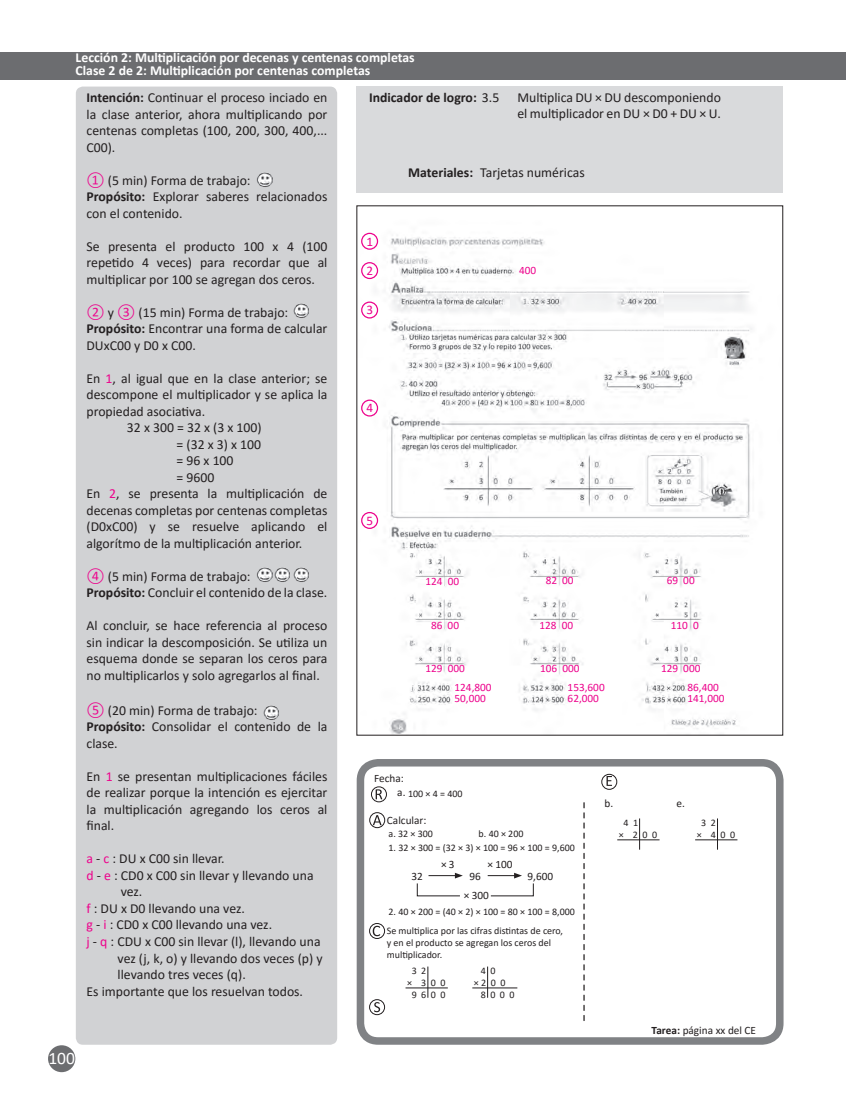
<style>
.page{position:relative;width:846px;height:1116px;background:#fff}
.page>*{position:absolute;margin:0;border:0;box-sizing:border-box;transform-origin:0 0}
.t1{font:17.5px "Calibri";color:#fff}
.t2{font:13.75px/16.5px "Calibri";color:#231f20}
.t3{font:700 13.75px/12.4px "Calibri";color:#fff}
.t4{font:700 13.75px "Calibri";color:#231f20}
.t5{font:13.12px "Calibri";color:#ed028c}
.t6{font:11.25px/19.1px "Calibri";color:#ed028c}
.t7{font:11.25px "Calibri";color:#231f20}
.t8{font:10px/12px "Calibri";color:#231f20}
.s1{font-weight:700}
.s2{color:#ed028c}
.s3{font-weight:400}
.s4{font-size:11.25px}
</style>
<div class="page">
<div style="left:48px;top:1045px;width:27px;height:27px;background:#6c6d70;border-radius:50%"></div>
<div style="left:356px;top:87px;width:426px;height:106px;background:#d9dadc"></div>
<div style="left:76px;top:87px;width:261px;height:957px;background:#d1d2d4;border-radius:7px"></div>
<div style="left:0;top:52px;width:828px;height:28px;background:#6c6d70"></div>
<div style="left:828px;top:52px;width:17px;height:28px;background:#6c6d70"></div>
<div style="left:356px;top:759px;width:427px;height:285px;border:8px solid #808285;border-radius:18px"></div>
<svg style="left:583px;top:802px;width:1px;height:218px"></svg>
<img style="left:361px;top:232px;width:391px;height:501px">
<div style="left:361px;top:512px;width:17px;height:17px;border:1px solid #ed028c;border-radius:50%"></div>
<div style="left:361px;top:399px;width:17px;height:17px;border:1px solid #ed028c;border-radius:50%"></div>
<div style="left:361px;top:301px;width:17px;height:17px;border:1px solid #ed028c;border-radius:50%"></div>
<div style="left:361px;top:262px;width:17px;height:17px;border:1px solid #ed028c;border-radius:50%"></div>
<div style="left:361px;top:233px;width:17px;height:17px;border:1px solid #ed028c;border-radius:50%"></div>
<img style="left:256px;top:172px;width:17px;height:15px">
<img style="left:293px;top:303px;width:16px;height:15px">
<img style="left:256px;top:567px;width:15px;height:15px">
<img style="left:271px;top:567px;width:19px;height:15px">
<img style="left:293px;top:567px;width:16px;height:15px">
<img style="left:263px;top:705px;width:16px;height:15px">
<svg style="left:374px;top:1002px;width:6px;height:10px"></svg>
<div style="left:369px;top:999px;width:16px;height:16px;border:1px solid #231f20;border-radius:50%"></div>
<svg style="left:373px;top:815px;width:8px;height:10px"></svg>
<div style="left:369px;top:812px;width:16px;height:16px;border:1px solid #231f20;border-radius:50%"></div>
<svg style="left:606px;top:776px;width:6px;height:10px"></svg>
<div style="left:601px;top:773px;width:16px;height:16px;border:1px solid #231f20;border-radius:50%"></div>
<svg style="left:375px;top:789px;width:7px;height:10px"></svg>
<div style="left:371px;top:786px;width:16px;height:16px;border:1px solid #231f20;border-radius:50%"></div>
<svg style="left:416px;top:872px;width:47px;height:24px"></svg>
<svg style="left:487px;top:872px;width:47px;height:24px"></svg>
<hr style="left:405px;top:987px;width:43px;height:1px;background:#231f20">
<hr style="left:427px;top:966px;width:1px;height:31px;background:#231f20">
<hr style="left:617px;top:839px;width:42px;height:1px;background:#231f20">
<hr style="left:639px;top:818px;width:1px;height:31px;background:#231f20">
<hr style="left:695px;top:839px;width:42px;height:1px;background:#231f20">
<hr style="left:717px;top:818px;width:1px;height:31px;background:#231f20">
<div style="left:369px;top:923px;width:16px;height:16px;border:1px solid #231f20;border-radius:50%"></div>
<svg style="left:372px;top:925px;width:8px;height:11px"></svg>
<hr style="left:472px;top:987px;width:45px;height:1px;background:#231f20">
<hr style="left:487px;top:966px;width:1px;height:31px;background:#231f20">
<p class="t3" style="left:76px;top:51px;width:340px">Lección 2: Multiplicación por decenas y centenas completas<br>Clase 2 de 2: Multiplicación por centenas completas</p>
<p class="t2" style="left:86px;top:89px;width:242px;text-align:justify"><span class="s1">Intención:</span> Continuar el proceso inciado en la clase anterior, ahora multiplicando por centenas completas (100, 200, 300, 400,...<br>C00).</p>
<p class="t2" style="left:86px;top:171px;width:242px"><span class="s2">①</span> (5 min) Forma de trabajo:<br><span class="s1">Propósito:</span> Explorar saberes relacionados con el contenido.</p>
<p class="t2" style="left:86px;top:237px;width:242px;text-align:justify">Se presenta el producto 100 x 4 (100 repetido 4 veces) para recordar que al multiplicar por 100 se agregan dos ceros.</p>
<p class="t2" style="left:86px;top:303px;width:242px"><span class="s2">②</span> y <span class="s2">③</span> (15 min) Forma de trabajo:<br><span class="s1">Propósito:</span> Encontrar una forma de calcular<br>DUxC00 y D0 x C00.</p>
<p class="t2" style="left:86px;top:369px;width:242px">En <span class="s2">1</span>, al igual que en la clase anterior; se</p>
<p class="t2" style="left:86px;top:386px;width:242px">descompone el multiplicador y se aplica la</p>
<p class="t2" style="left:86px;top:402px;width:120px">propiedad asociativa.</p>
<p class="t2" style="left:127px;top:419px;width:136px">32 x 300 = 32 x (3 x 100)</p>
<p class="t2" style="left:176px;top:435px;width:86px">= (32 x 3) x 100</p>
<p class="t2" style="left:176px;top:452px;width:58px">= 96 x 100</p>
<p class="t2" style="left:176px;top:468px;width:39px">= 9600</p>
<p class="t2" style="left:86px;top:485px;width:242px">En <span class="s2">2</span>, se presenta la multiplicación de</p>
<p class="t2" style="left:86px;top:501px;width:242px">decenas completas por centenas completas</p>
<p class="t2" style="left:86px;top:518px;width:242px">(D0xC00) y se resuelve aplicando el</p>
<p class="t2" style="left:86px;top:534px;width:217px">algorítmo de la multiplicación anterior.</p>
<p class="t2" style="left:86px;top:567px;width:242px"><span class="s2">④</span> (5 min) Forma de trabajo:<br><span class="s1">Propósito:</span> Concluir el contenido de la clase.</p>
<p class="t2" style="left:86px;top:617px;width:242px;text-align:justify">Al concluir, se hace referencia al proceso sin indicar la descomposición. Se utiliza un esquema donde se separan los ceros para no multiplicarlos y solo agregarlos al final.</p>
<p class="t2" style="left:86px;top:701px;width:242px"><span class="s2">⑤</span> (20 min) Forma de trabajo:<br><span class="s1">Propósito:</span> Consolidar el contenido de la clase.</p>
<p class="t2" style="left:86px;top:767px;width:242px;text-align:justify">En <span class="s2">1</span> se presentan multiplicaciones fáciles de realizar porque la intención es ejercitar la multiplicación agregando los ceros al final.</p>
<p class="t2" style="left:86px;top:850px;width:139px"><span class="s2">a</span> - <span class="s2">c</span> : DU x C00 sin llevar.</p>
<p class="t2" style="left:86px;top:866px;width:228px"><span class="s2">d</span> - <span class="s2">e</span> : CD0 x C00 sin llevar y llevando una</p>
<p class="t2" style="left:121px;top:883px;width:23px">vez.</p>
<p class="t2" style="left:86px;top:899px;width:160px"><span class="s2">f</span> : DU x D0 llevando una vez.</p>
<p class="t2" style="left:86px;top:916px;width:187px"><span class="s2">g</span> - <span class="s2">i</span> : CD0 x C00 llevando una vez.</p>
<p class="t2" style="left:86px;top:932px;width:235px"><span class="s2">j</span> - <span class="s2">q</span> : CDU x C00 sin llevar (l), llevando una</p>
<p class="t2" style="left:118px;top:949px;width:206px">vez (j, k, o) y llevando dos veces (p) y</p>
<p class="t2" style="left:118px;top:965px;width:130px">llevando tres veces (q).</p>
<p class="t2" style="left:86px;top:982px;width:218px">Es importante que los resuelvan todos.</p>
<p class="t4" style="left:369px;top:88px;width:132px">Indicador de logro: <span class="s3">3.5</span></p>
<p class="t2" style="left:517px;top:89px;width:205px">Multiplica DU × DU descomponiendo el multiplicador en DU × D0 + DU × U.</p>
<p class="t2" style="left:408px;top:163px;width:178px"><span class="s1">Materiales:</span> Tarjetas numéricas</p>
<p class="t5" style="left:366px;top:232px;width:8px">1</p>
<p class="t5" style="left:366px;top:261px;width:8px">2</p>
<p class="t6" style="left:519px;top:260px;width:19px">400</p>
<p class="t5" style="left:366px;top:301px;width:8px">3</p>
<p class="t5" style="left:366px;top:399px;width:8px">4</p>
<p class="t5" style="left:366px;top:511px;width:8px">5</p>
<p class="t6" style="left:545px;top:570px;width:29px">82 00</p>
<p class="t6" style="left:666px;top:570px;width:29px">69 00</p>
<p class="t6" style="left:425px;top:571px;width:35px">124 00</p>
<p class="t6" style="left:431px;top:615px;width:29px">86 00</p>
<p class="t6" style="left:454px;top:658px;width:39px;text-indent:-29px">129 000<br>124,800</p>
<p class="t6" style="left:539px;top:615px;width:35px">128 00</p>
<p class="t6" style="left:670px;top:615px;width:29px">110 0</p>
<p class="t6" style="left:540px;top:658px;width:41px">106 000</p>
<p class="t6" style="left:661px;top:658px;width:41px">129 000</p>
<p class="t6" style="left:567px;top:677px;width:39px">153,600</p>
<p class="t6" style="left:687px;top:677px;width:33px">86,400</p>
<p class="t6" style="left:454px;top:688px;width:33px">50,000</p>
<p class="t6" style="left:567px;top:688px;width:33px">62,000</p>
<p class="t6" style="left:687px;top:688px;width:39px">141,000</p>
<p class="t7" style="left:374px;top:770px;width:31px">Fecha:</p>
<p class="t8" style="left:397px;top:787px;width:67px"><span class="s4">a.</span> 100 × 4 = 400</p>
<p class="t8" style="left:388px;top:827px;width:46px">a. 32 × 300</p>
<p class="t8" style="left:478px;top:827px;width:46px">b. 40 × 200</p>
<p class="t8" style="left:388px;top:841px;width:188px">1. 32 × 300 = (32 × 3) × 100 = 96 × 100 = 9,600</p>
<p class="t7" style="left:604px;top:795px;width:10px">b.</p>
<p class="t7" style="left:676px;top:795px;width:10px">e.</p>
<p class="t7" style="left:387px;top:812px;width:41px">Calcular:</p>
<p class="t8" style="left:618px;top:816px;width:40px;text-indent:5px">4 1<br>× 2 0 0</p>
<p class="t8" style="left:696px;top:816px;width:40px;text-indent:5px">3 2<br>× 4 0 0</p>
<p class="t7" style="left:441px;top:856px;width:15px">× 3</p>
<p class="t7" style="left:487px;top:856px;width:27px">× 100</p>
<p class="t7" style="left:463px;top:887px;width:27px">× 300</p>
<p class="t7" style="left:411px;top:868px;width:13px">32</p>
<p class="t7" style="left:469px;top:868px;width:13px">96</p>
<p class="t7" style="left:527px;top:868px;width:27px">9,600</p>
<p class="t8" style="left:388px;top:904px;width:188px">2. 40 × 200 = (40 × 2) × 100 = 80 × 100 = 8,000</p>
<p class="t8" style="left:387px;top:924px;width:178px">Se multiplica por las cifras distintas de cero, y en el producto se agregan los ceros del multiplicador.</p>
<p class="t8" style="left:480px;top:964px;width:16px">4 0</p>
<p class="t8" style="left:474px;top:976px;width:33px">× 2 0 0</p>
<p class="t8" style="left:480px;top:988px;width:35px">8 0 0 0</p>
<p class="t8" style="left:411px;top:964px;width:16px">3 2</p>
<p class="t8" style="left:407px;top:976px;width:40px">× 3 0 0</p>
<p class="t8" style="left:411px;top:988px;width:35px">9 6 0 0</p>
<p class="t1" style="left:48px;top:1045px;width:28px">100</p>
<p class="t7" style="left:651px;top:1022px;width:106px"><span class="s1">Tarea:</span> página xx del CE</p>
</div>
